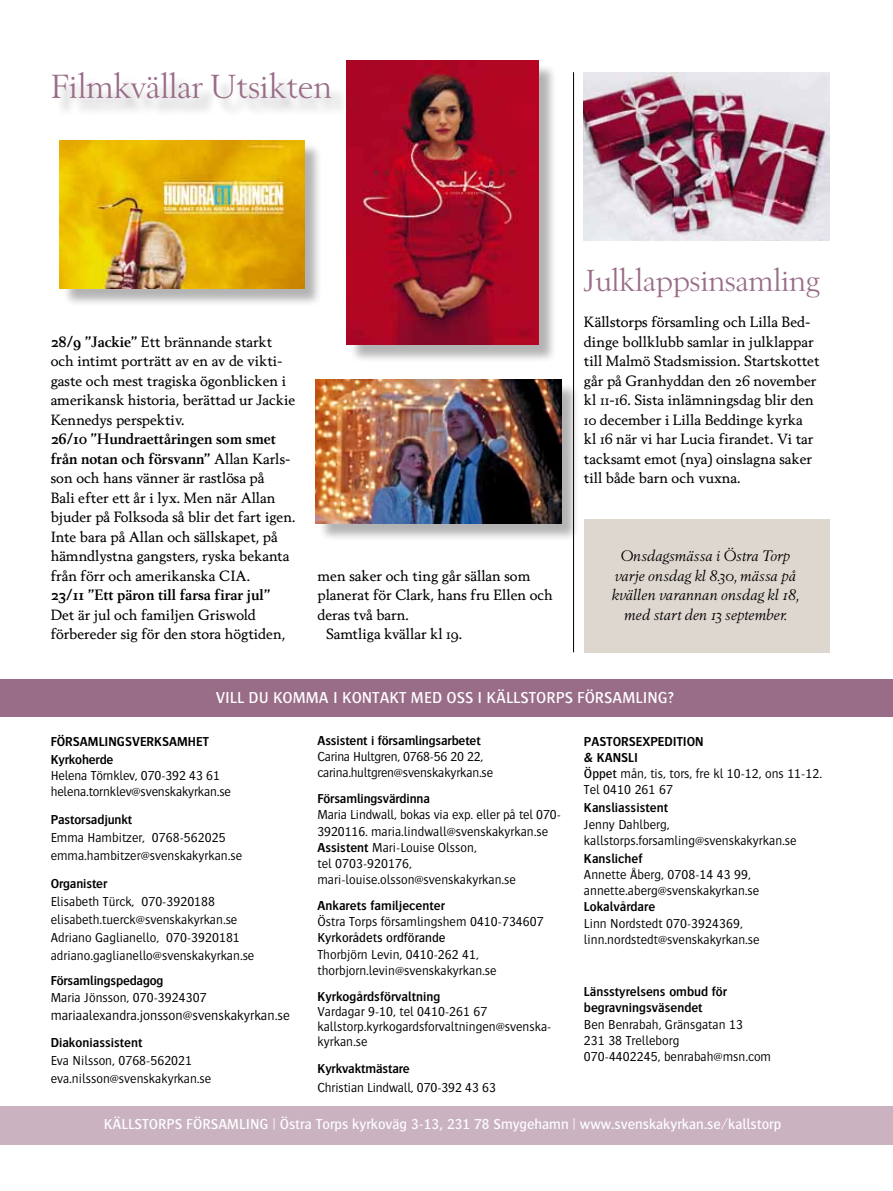
<style>
.page{position:relative;width:893px;height:1191px;background:#fff}
.page>*{position:absolute;margin:0;border:0;box-sizing:border-box;transform-origin:0 0}
.t1{font:33px "Berling Nova Display Pro";color:#996c88}
.t2{font:30px "Berling Nova Display Pro";color:#996c88}
.t3{font:16.5px "Bosis";color:#fff}
.t4{font:italic 15px/19.5px "Berling Nova Display Pro";color:#000;text-align:center}
.t5{font:15px "Bosis";color:#fff}
.t6{font:14.25px/19.5px "Berling Nova Text Pro";color:#000}
.t7{font:300 14.25px "Bosis";color:#000}
.t8{font:700 14.25px "Berling Nova Text Pro";color:#000}
.t9{font:300 13.5px/16.2px "Bosis";color:#000}
.t10{font:600 13.5px/18px "Bosis";color:#000}
.t11{font:300 13.5px/16.2px "Bosis";letter-spacing:-.02em;color:#000}
.t12{font:13.5px "Bosis";color:#000}
.s1{font-weight:700}
.s2{font-weight:600}
.s3{font-weight:400}
</style>
<div class="page">
<div style="left:584px;top:519px;width:245px;height:133px;background:#ded7d0"></div>
<div style="left:0;top:679px;width:893px;height:37px;background:#996c88"></div>
<div style="left:0;top:1106px;width:893px;height:38px;background:#cab2c1"></div>
<img style="left:584px;top:72px;width:245px;height:168px">
<div style="left:62px;top:142px;width:261px;height:166px;background:#000;opacity:.3"></div>
<img style="left:60px;top:140px;width:244px;height:149px">
<div style="left:318px;top:382px;width:261px;height:160px;background:#000;opacity:.3"></div>
<img style="left:316px;top:380px;width:245px;height:143px">
<div style="left:349px;top:63px;width:208px;height:300px;background:#000;opacity:.3"></div>
<img style="left:347px;top:61px;width:191px;height:283px">
<div style="left:54px;top:75px;width:293px;height:42px;background:#000;opacity:.3"></div>
<hr style="left:573px;top:72px;width:1px;height:580px;background:#000">
<h1 class="t1" style="left:51px;top:67px;width:282px">Filmkvällar Utsikten</h1>
<p class="t6" style="left:51px;top:331px;width:246px"><span class="s1">28/9 ”Jackie”</span> Ett brännande starkt och intimt porträtt av en av de vikti&shy;gaste och mest tragiska ögonblicken i amerikansk historia, berättad ur Jackie Kennedys perspektiv.</p>
<p class="t6" style="left:51px;top:429px;width:246px"><span class="s1">26/10 ”Hundraettåringen som smet från notan och försvann”</span> Allan Karls&shy;son och hans vänner är rastlösa på<br>Bali efter ett år i lyx. Men när Allan bjuder på Folksoda så blir det fart igen.<br>Inte bara på Allan och sällskapet, på hämndlystna gangsters, ryska bekanta från förr och amerikanska CIA.</p>
<p class="t8" style="left:51px;top:586px;width:221px">23/11 ”Ett päron till farsa firar jul”</p>
<p class="t6" style="left:51px;top:604px;width:236px">Det är jul och familjen Griswold förbereder sig för den stora högtiden,</p>
<p class="t6" style="left:317px;top:565px;width:215px">men saker och ting går sällan som</p>
<p class="t6" style="left:317px;top:585px;width:237px">planerat för Clark, hans fru Ellen och</p>
<p class="t6" style="left:317px;top:604px;width:93px">deras två barn.</p>
<p class="t6" style="left:326px;top:624px;width:138px">Samtliga kvällar kl 19.</p>
<h2 class="t2" style="left:584px;top:262px;width:238px">Julklappsinsamling</h2>
<p class="t6" style="left:584px;top:312px;width:237px">Källstorps församling och Lilla Bed&shy;dinge bollklubb samlar in julklappar till Malmö Stadsmission. Startskottet går på Granhyddan den 26 november kl 11-16. Sista inlämningsdag blir den 10 december i Lilla Beddinge kyrka<br>kl 16 när vi har Lucia firandet. Vi tar tacksamt emot (nya) oinslagna saker till både barn och vuxna.</p>
<p class="t4" style="left:612px;top:546px;width:189px">Onsdagsmässa i Östra Torp varje onsdag kl 8.30, mässa på kvällen varannan onsdag kl 18, med start den 13 september.</p>
<p class="t3" style="left:216px;top:689px;width:459px">Vill du komma i kontakt med oss i Källstorps församling?</p>
<p class="t10" style="left:51px;top:732px;width:145px">Församlingsverksamhet<br>Kyrkoherde</p>
<p class="t9" style="left:51px;top:767px;width:182px">Helena Törnklev, 070-392 43 61 helena.tornklev@svenskakyrkan.se</p>
<p class="t10" style="left:51px;top:810px;width:83px">Pastorsadjunkt</p>
<p class="t9" style="left:51px;top:828px;width:193px;line-height:18px">Emma Hambitzer, 0768-562025 emma.hambitzer@svenskakyrkan.se</p>
<p class="t10" style="left:51px;top:873px;width:58px">Organister</p>
<p class="t9" style="left:51px;top:891px;width:205px;line-height:18px">Elisabeth Türck, 070-3920188 elisabeth.tuerck@svenskakyrkan.se Adriano Gaglianello, 070-3920181 adriano.gaglianello@svenskakyrkan.se</p>
<p class="t10" style="left:51px;top:971px;width:114px">Församlingspedagog</p>
<p class="t9" style="left:51px;top:988px;width:158px">Maria Jönsson, 070-3924307</p>
<p class="t7" style="left:51px;top:1007px;width:241px">mariaalexandra.jonsson@svenskakyrkan.se</p>
<p class="t10" style="left:51px;top:1033px;width:93px">Diakoniassistent</p>
<p class="t9" style="left:51px;top:1051px;width:162px;line-height:18px">Eva Nilsson, 0768-562021 eva.nilsson@svenskakyrkan.se</p>
<p class="t10" style="left:317px;top:731px;width:165px">Assistent i församlingsarbetet</p>
<p class="t11" style="left:317px;top:748px;width:177px">Carina Hultgren, 0768-56 20 22, carina.hultgren@svenskakyrkan.se</p>
<p class="t10" style="left:317px;top:789px;width:114px">Församlingsvärdinna</p>
<p class="t9" style="left:317px;top:806px;width:245px">Maria Lindwall, bokas via exp. eller på tel 070- 3920116. maria.lindwall@svenskakyrkan.se <span class="s2">Assistent</span> Mari-Louise Olsson,<br>tel 0703-920176, mari-louise.olsson@svenskakyrkan.se</p>
<p class="t10" style="left:317px;top:896px;width:129px">Ankarets familjecenter</p>
<p class="t9" style="left:317px;top:913px;width:228px">Östra Torps församlingshem 0410-734607</p>
<p class="t12" style="left:317px;top:930px;width:129px">Kyrkorådets ordförande</p>
<p class="t9" style="left:317px;top:945px;width:181px">Thorbjörn Levin, 0410-262 41, thorbjorn.levin@svenskakyrkan.se</p>
<p class="t10" style="left:317px;top:987px;width:124px">Kyrkogårdsförvaltning</p>
<p class="t9" style="left:317px;top:1003px;width:235px;line-height:15px">Vardagar 9-10, tel 0410-261 67 kallstorp.kyrkogardsforvaltningen@svenska&shy;kyrkan.se</p>
<p class="t10" style="left:317px;top:1059px;width:94px">Kyrkvaktmästare</p>
<p class="t9" style="left:317px;top:1078px;width:180px">Christian Lindwall, 070-392 43 63</p>
<p class="t9" style="left:584px;top:733px;width:240px"><span class="s2">Pastorsexpedition<br>&amp; KANSLI<br></span><span class="s3">Öppet</span> mån, tis, tors, fre kl 10-12, ons 11-12.<br>Tel 0410 261 67</p>
<p class="t10" style="left:584px;top:798px;width:86px">Kansliassistent</p>
<p class="t9" style="left:584px;top:815px;width:214px">Jenny Dahlberg, kallstorps.forsamling@svenskakyrkan.se</p>
<p class="t10" style="left:584px;top:849px;width:60px">Kanslichef</p>
<p class="t9" style="left:584px;top:866px;width:177px">Annette Åberg, 0708-14 43 99, annette.aberg@svenskakyrkan.se</p>
<p class="t10" style="left:584px;top:897px;width:73px">Lokalvårdare</p>
<p class="t9" style="left:584px;top:914px;width:177px">Linn Nordstedt 070-3924369, linn.nordstedt@svenskakyrkan.se</p>
<p class="t10" style="left:584px;top:983px;width:144px;line-height:16.2px">Länsstyrelsens ombud för begravningsväsendet</p>
<p class="t9" style="left:584px;top:1015px;width:189px">Ben Benrabah, Gränsgatan 13<br>231 38 Trelleborg<br>070-4402245, benrabah@msn.com</p>
<p class="t5" style="left:104px;top:1116px;width:679px">Källstorps församling | Östra Torps kyrkoväg 3-13, 231 78 Smygehamn | www.svenskakyrkan.se/kallstorp</p>
</div>
